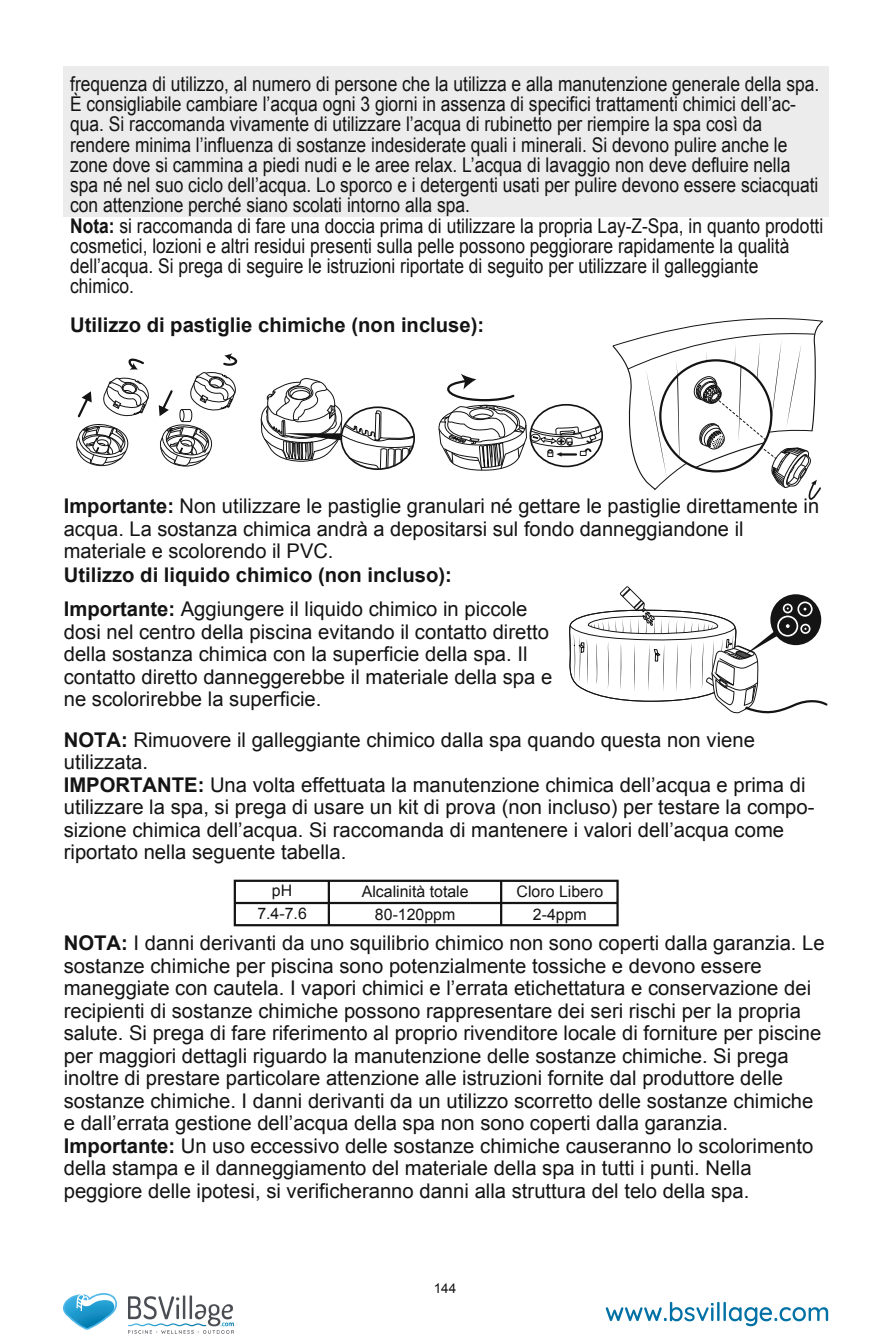
<style>
.page{position:relative;width:893px;height:1340px;background:#fff}
.page>*{position:absolute;margin:0;border:0;box-sizing:border-box;transform-origin:0 0}
.t1{font:20.25px/22.5px "Arial";color:#141415}
.t2{font:20.25px/20.2px "Arial";color:#141415;scale:.86 1}
.t3{font:700 20.25px "Arial";color:#141415}
.t4{font:15.97px/22.9px "Arial";color:#141415;text-align:center}
.t5{font:13.5px "Arial";color:#141415}
.s1{font-weight:700}
</style>
<div class="page">
<div style="left:64px;top:66px;width:765px;height:150px;background:#ececec"></div>
<svg style="left:612px;top:318px;width:211px;height:182px"></svg>
<div style="left:659px;top:359px;width:113px;height:113px;border:2px solid #141415;border-radius:50%"></div>
<svg style="left:569px;top:586px;width:259px;height:128px"></svg>
<svg style="left:128px;top:358px;width:16px;height:12px"></svg>
<svg style="left:76px;top:377px;width:73px;height:89px"></svg>
<svg style="left:159px;top:353px;width:79px;height:113px"></svg>
<svg style="left:438px;top:374px;width:164px;height:97px"></svg>
<svg style="left:260px;top:378px;width:154px;height:91px"></svg>
<div style="left:234px;top:879px;width:385px;height:47px;border:2px solid #141415"></div>
<hr style="left:235px;top:901px;width:382px;height:3px;background:#141415">
<hr style="left:328px;top:880px;width:2px;height:45px;background:#141415">
<hr style="left:500px;top:880px;width:2px;height:45px;background:#141415">
<img style="left:64px;top:1293px;width:169px;height:40px">
<img style="left:606px;top:1301px;width:223px;height:26px">
<p class="t2" style="left:70px;top:74px;width:877px">frequenza di utilizzo, al numero di persone che la utilizza e alla manutenzione generale della spa.<br>È consigliabile cambiare l’acqua ogni 3 giorni in assenza di specifici trattamenti chimici dell’ac&shy;qua. Si raccomanda vivamente di utilizzare l’acqua di rubinetto per riempire la spa così da rendere minima l’influenza di sostanze indesiderate quali i minerali. Si devono pulire anche le zone dove si cammina a piedi nudi e le aree relax. L’acqua di lavaggio non deve defluire nella spa né nel suo ciclo dell’acqua. Lo sporco e i detergenti usati per pulire devono essere sciacquati con attenzione perché siano scolati intorno alla spa.<br><span class="s1">Nota:</span> si raccomanda di fare una doccia prima di utilizzare la propria Lay-Z-Spa, in quanto prodotti cosmetici, lozioni e altri residui presenti sulla pelle possono peggiorare rapidamente la qualità dell’acqua. Si prega di seguire le istruzioni riportate di seguito per utilizzare il galleggiante chimico.</p>
<p class="t3" style="left:70px;top:311px;width:416px">Utilizzo di pastiglie chimiche (non incluse):</p>
<p class="t1" style="left:64px;top:495px;width:757px"><span class="s1">Importante:</span> Non utilizzare le pastiglie granulari né gettare le pastiglie direttamente in acqua. La sostanza chimica andrà a depositarsi sul fondo danneggiandone il materiale e scolorendo il PVC.</p>
<p class="t3" style="left:64px;top:561px;width:390px">Utilizzo di liquido chimico (non incluso):</p>
<p class="t1" style="left:64px;top:598px;width:490px"><span class="s1">Importante:</span> Aggiungere il liquido chimico in piccole dosi nel centro della piscina evitando il contatto diretto della sostanza chimica con la superficie della spa. Il contatto diretto danneggerebbe il materiale della spa e ne scolorirebbe la superficie.</p>
<p class="t1" style="left:64px;top:728px;width:752px"><span class="s1">NOTA:</span> Rimuovere il galleggiante chimico dalla spa quando questa non viene utilizzata.<br><span class="s1">IMPORTANTE:</span> Una volta effettuata la manutenzione chimica dell’acqua e prima di utilizzare la spa, si prega di usare un kit di prova (non incluso) per testare la compo&shy;sizione chimica dell’acqua. Si raccomanda di mantenere i valori dell’acqua come riportato nella seguente tabella.</p>
<p class="t4" style="left:257px;top:879px;width:51px">pH<br>7.4-7.6</p>
<p class="t4" style="left:362px;top:880px;width:108px">Alcalinità totale<br>80-120ppm</p>
<p class="t4" style="left:517px;top:880px;width:88px">Cloro Libero<br>2-4ppm</p>
<p class="t1" style="left:64px;top:932px;width:762px"><span class="s1">NOTA:</span> I danni derivanti da uno squilibrio chimico non sono coperti dalla garanzia. Le sostanze chimiche per piscina sono potenzialmente tossiche e devono essere maneggiate con cautela. I vapori chimici e l’errata etichettatura e conservazione dei recipienti di sostanze chimiche possono rappresentare dei seri rischi per la propria salute. Si prega di fare riferimento al proprio rivenditore locale di forniture per piscine per maggiori dettagli riguardo la manutenzione delle sostanze chimiche. Si prega inoltre di prestare particolare attenzione alle istruzioni fornite dal produttore delle sostanze chimiche. I danni derivanti da un utilizzo scorretto delle sostanze chimiche e dall’errata gestione dell’acqua della spa non sono coperti dalla garanzia.<br><span class="s1">Importante:</span> Un uso eccessivo delle sostanze chimiche causeranno lo scolorimento della stampa e il danneggiamento del materiale della spa in tutti i punti. Nella peggiore delle ipotesi, si verificheranno danni alla struttura del telo della spa.</p>
<p class="t5" style="left:434px;top:1279px;width:24px">144</p>
</div>
